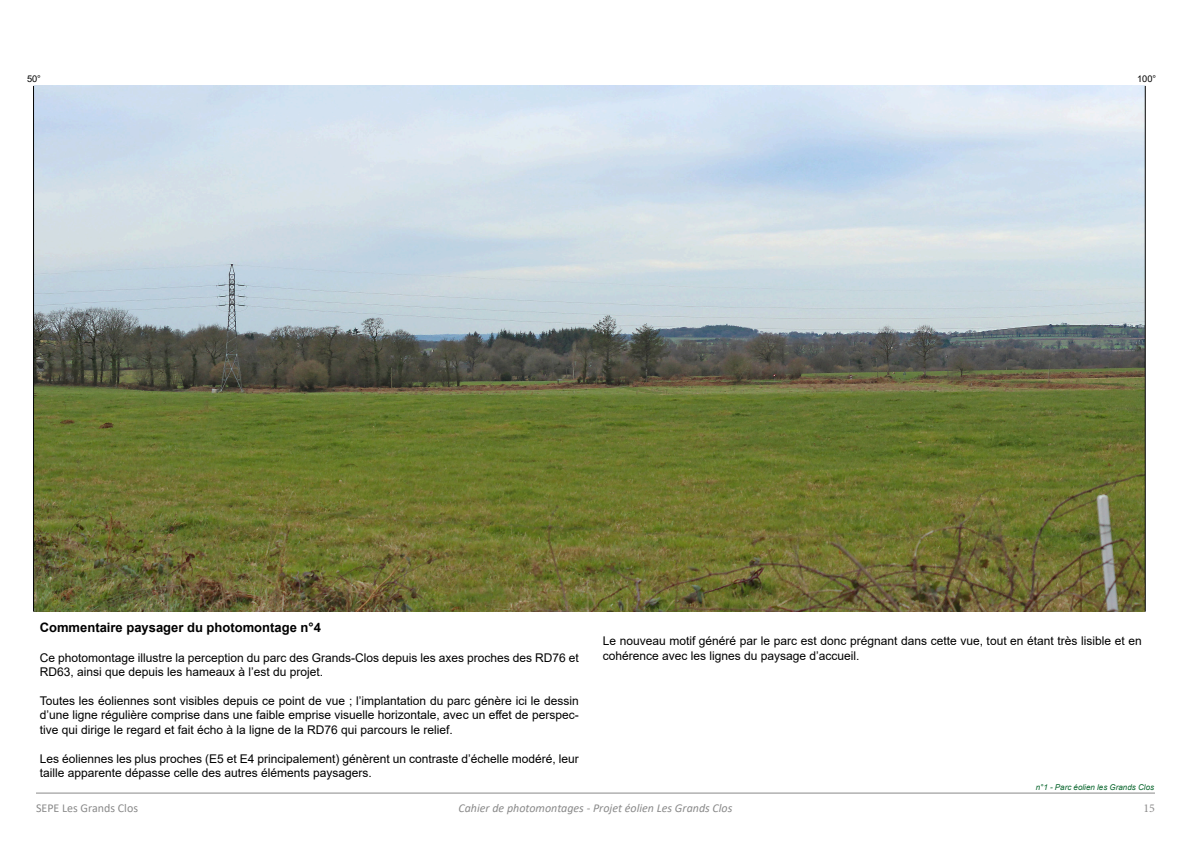
<style>
.page{position:relative;width:1191px;height:842px;background:#fff}
.page>*{position:absolute;margin:0;border:0;box-sizing:border-box;transform-origin:0 0}
.t1{font:700 13px "Arial";color:#000}
.t2{font:12px/14.4px "Arial";color:#000}
.t3{font:italic 12px "Calibri";color:#8a8a8a}
.t4{font:12px "Calibri";color:#8a8a8a}
.t5{font:12px "Minion Pro";color:#8c8b8b}
.t6{font:9.2px "Arial";color:#000}
.t7{font:italic 8px "Arial";color:#08652c}
</style>
<div class="page">
<img style="left:34px;top:86px;width:1110px;height:526px">
<hr style="left:36px;top:793px;width:1119px;height:1px;background:#8a8a8a">
<hr style="left:33px;top:86px;width:1px;height:526px;background:#000">
<hr style="left:1144px;top:86px;width:1px;height:526px;background:#000">
<p class="t6" style="left:27px;top:72px;width:16px">50°</p>
<p class="t6" style="left:1137px;top:72px;width:21px">100°</p>
<p class="t1" style="left:40px;top:618px;width:283px">Commentaire paysager du photomontage n°4</p>
<p class="t2" style="left:40px;top:650px;width:540px">Ce photomontage illustre la perception du parc des Grands-Clos depuis les axes proches des RD76 et<br>RD63, ainsi que depuis les hameaux à l’est du projet.</p>
<p class="t2" style="left:40px;top:693px;width:540px;text-align:justify">Toutes les éoliennes sont visibles depuis ce point de vue ; l’implantation du parc génère ici le dessin d’une ligne régulière comprise dans une faible emprise visuelle horizontale, avec un effet de perspec&shy;tive qui dirige le regard et fait écho à la ligne de la RD76 qui parcours le relief.</p>
<p class="t2" style="left:40px;top:751px;width:540px">Les éoliennes les plus proches (E5 et E4 principalement) génèrent un contraste d’échelle modéré, leur taille apparente dépasse celle des autres éléments paysagers.</p>
<p class="t2" style="left:602px;top:634px;width:540px">Le nouveau motif généré par le parc est donc prégnant dans cette vue, tout en étant très lisible et en cohérence avec les lignes du paysage d’accueil.</p>
<p class="t7" style="left:1035px;top:782px;width:120px">n°1 - Parc éolien les Grands Clos</p>
<p class="t4" style="left:36px;top:800px;width:103px">SEPE Les Grands Clos</p>
<p class="t3" style="left:458px;top:800px;width:275px">Cahier de photomontages - Projet éolien Les Grands Clos</p>
<p class="t5" style="left:1143px;top:800px;width:13px">15</p>
</div>
